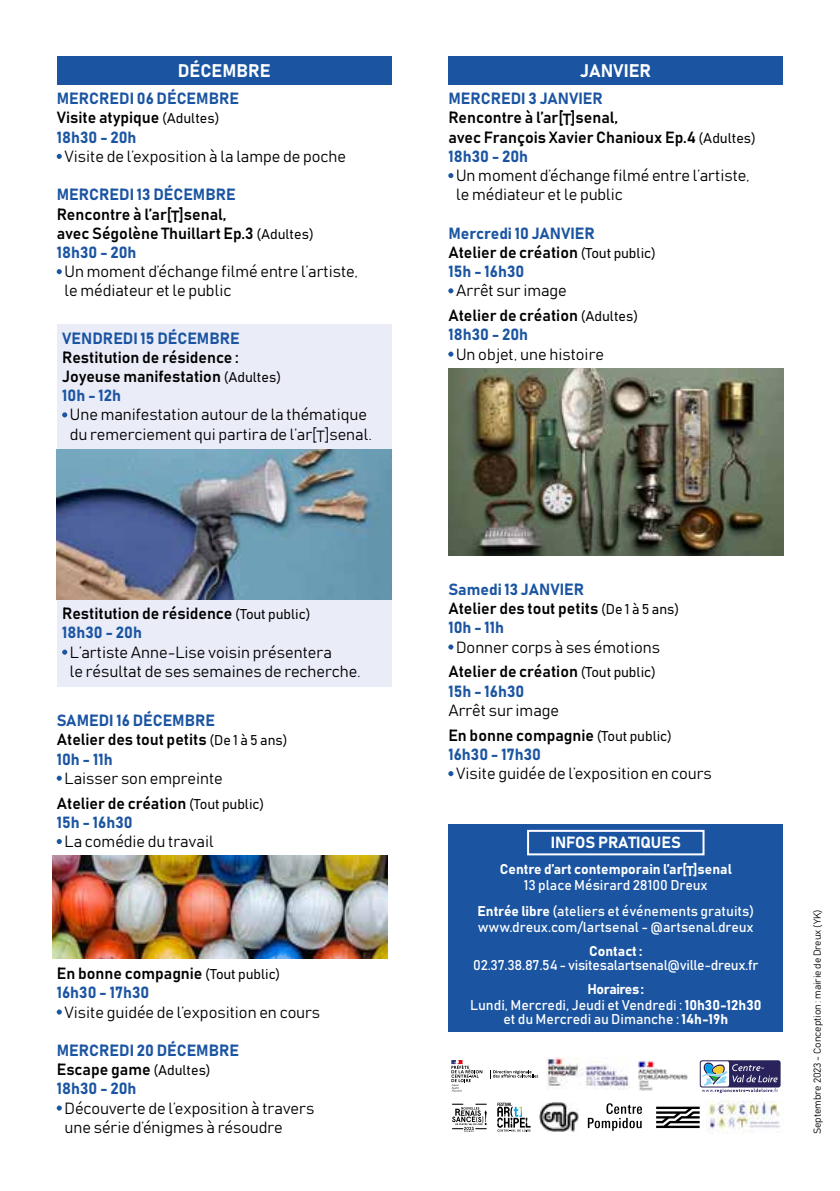
<style>
.page{position:relative;width:840px;height:1191px;background:#fff}
.page>*{position:absolute;margin:0;border:0;box-sizing:border-box;transform-origin:0 0}
.t1{font:18px "Bahnschrift";color:#fff}
.t2{font:16px/19.2px "Bahnschrift";color:#000}
.t3{font:16px/19.2px "Bahnschrift";color:#1b55a2}
.t4{font:16px "Bahnschrift";color:#fff}
.t5{font:14px/16px "Bahnschrift";color:#fff;text-align:center}
.t6{font:14px/14px "Bahnschrift";letter-spacing:-.02em;color:#fff;text-align:center}
.t7{font:10px "Bahnschrift";color:#000}
.s1{color:#000}
.s2{font-size:14px;color:#000}
.s3{font-size:14px}
.s4{color:#1b55a2}
</style>
<div class="page">
<div style="left:57px;top:324px;width:334px;height:362px;background:#eaecf8"></div>
<div style="left:57px;top:57px;width:334px;height:28px;background:#1b55a2"></div>
<svg style="left:57px;top:154px;width:5px;height:5px"></svg>
<svg style="left:57px;top:269px;width:5px;height:5px"></svg>
<svg style="left:62px;top:412px;width:5px;height:5px"></svg>
<svg style="left:62px;top:649px;width:5px;height:5px"></svg>
<svg style="left:57px;top:775px;width:5px;height:5px"></svg>
<svg style="left:57px;top:839px;width:5px;height:5px"></svg>
<svg style="left:57px;top:1009px;width:5px;height:5px"></svg>
<svg style="left:57px;top:1105px;width:5px;height:5px"></svg>
<div style="left:448px;top:57px;width:334px;height:28px;background:#1b55a2"></div>
<svg style="left:448px;top:173px;width:5px;height:5px"></svg>
<svg style="left:448px;top:288px;width:5px;height:5px"></svg>
<svg style="left:448px;top:352px;width:5px;height:5px"></svg>
<svg style="left:448px;top:644px;width:5px;height:5px"></svg>
<svg style="left:448px;top:771px;width:5px;height:5px"></svg>
<img style="left:57px;top:449px;width:334px;height:151px">
<img style="left:52px;top:855px;width:335px;height:104px">
<img style="left:448px;top:369px;width:334px;height:186px">
<div style="left:448px;top:824px;width:334px;height:207px;background:#1b55a2"></div>
<div style="left:526px;top:830px;width:178px;height:25px;border:2px solid #fff"></div>
<img style="left:706px;top:1100px;width:74px;height:32px">
<svg style="left:452px;top:1103px;width:34px;height:28px"></svg>
<svg style="left:587px;top:1103px;width:112px;height:27px"></svg>
<svg style="left:497px;top:1126px;width:34px;height:6px"></svg>
<svg style="left:497px;top:1102px;width:33px;height:29px"></svg>
<svg style="left:550px;top:1114px;width:29px;height:18px"></svg>
<img style="left:539px;top:1102px;width:39px;height:29px">
<svg style="left:490px;top:1070px;width:48px;height:8px"></svg>
<svg style="left:451px;top:1060px;width:31px;height:31px"></svg>
<svg style="left:698px;top:1059px;width:83px;height:35px"></svg>
<div style="left:699px;top:1060px;width:81px;height:27px;background:#29235c;border-radius:3px"></div>
<svg style="left:700px;top:1061px;width:28px;height:25px"></svg>
<svg style="left:701px;top:1062px;width:76px;height:31px"></svg>
<img style="left:546px;top:1057px;width:83px;height:32px">
<img style="left:638px;top:1061px;width:50px;height:30px">
<p class="t1" style="left:178px;top:59px;width:94px">DÉCEMBRE</p>
<p class="t3" style="left:57px;top:89px;width:184px">MERCREDI 06 DÉCEMBRE<br><span class="s1">Visite atypique</span> <span class="s2">(Adultes)<br></span>18h30 - 20h</p>
<p class="t2" style="left:64px;top:146px;width:283px">Visite de l’exposition à la lampe de poche</p>
<p class="t3" style="left:57px;top:185px;width:180px">MERCREDI 13 DÉCEMBRE</p>
<p class="t2" style="left:57px;top:204px;width:258px">Rencontre à l’ar[T]senal,<br>avec Ségolène Thuillart Ep.3 <span class="s3">(Adultes)<br></span><span class="s4">18h30 - 20h</span></p>
<p class="t2" style="left:64px;top:262px;width:295px">Un moment d’échange filmé entre l’artiste, le médiateur et le public</p>
<p class="t3" style="left:62px;top:328px;width:179px">VENDREDI 15 DÉCEMBRE</p>
<p class="t2" style="left:62px;top:347px;width:220px">Restitution de résidence :<br>Joyeuse manifestation <span class="s3">(Adultes)<br></span><span class="s4">10h - 12h</span></p>
<p class="t2" style="left:70px;top:405px;width:303px">Une manifestation autour de la thématique du remerciement qui partira de l’ar[T]senal.</p>
<p class="t2" style="left:62px;top:604px;width:249px">Restitution de résidence <span class="s3">(Tout public)<br></span><span class="s4">18h30 - 20h</span></p>
<p class="t2" style="left:70px;top:642px;width:292px">L’artiste Anne-Lise voisin présentera<br>le résultat de ses semaines de recherche.</p>
<p class="t3" style="left:57px;top:710px;width:232px">SAMEDI 16 DÉCEMBRE<br><span class="s1">Atelier des tout petits</span> <span class="s2">(De 1 à 5 ans)<br></span>10h - 11h</p>
<p class="t2" style="left:57px;top:765px;width:209px;line-height:24.8px;text-indent:8px">Laisser son empreinte<br>Atelier de création <span class="s3">(Tout public)</span></p>
<p class="t3" style="left:57px;top:812px;width:77px">15h - 16h30</p>
<p class="t2" style="left:64px;top:831px;width:151px">La comédie du travail</p>
<p class="t2" style="left:57px;top:963px;width:225px">En bonne compagnie <span class="s3">(Tout public)<br></span><span class="s4">16h30 - 17h30</span></p>
<p class="t2" style="left:64px;top:1002px;width:257px">Visite guidée de l’exposition en cours</p>
<p class="t3" style="left:57px;top:1040px;width:184px">MERCREDI 20 DÉCEMBRE<br><span class="s1">Escape game</span> <span class="s2">(Adultes)<br></span>18h30 - 20h</p>
<p class="t2" style="left:64px;top:1098px;width:251px">Découverte de l’exposition à travers une série d’énigmes à résoudre</p>
<p class="t1" style="left:580px;top:59px;width:73px">JANVIER</p>
<p class="t3" style="left:448px;top:89px;width:156px">MERCREDI 3 JANVIER</p>
<p class="t2" style="left:448px;top:108px;width:309px">Rencontre à l’ar[T]senal,<br>avec François Xavier Chanioux Ep.4 <span class="s3">(Adultes)<br></span><span class="s4">18h30 - 20h</span></p>
<p class="t2" style="left:456px;top:166px;width:295px">Un moment d’échange filmé entre l’artiste, le médiateur et le public</p>
<p class="t3" style="left:448px;top:223px;width:209px">Mercredi 10 JANVIER<br><span class="s1">Atelier de création</span> <span class="s2">(Tout public)<br></span>15h - 16h30</p>
<p class="t2" style="left:448px;top:278px;width:191px;line-height:24.8px;text-indent:8px">Arrêt sur image<br>Atelier de création <span class="s3">(Adultes)</span></p>
<p class="t3" style="left:448px;top:325px;width:81px">18h30 - 20h</p>
<p class="t2" style="left:456px;top:344px;width:149px">Un objet, une histoire</p>
<p class="t3" style="left:448px;top:579px;width:232px">Samedi 13 JANVIER<br><span class="s1">Atelier des tout petits</span> <span class="s2">(De 1 à 5 ans)<br></span>10h - 11h</p>
<p class="t2" style="left:448px;top:634px;width:213px;line-height:24.8px;text-align:center">Donner corps à ses émotions<br>Atelier de création <span class="s3">(Tout public)</span></p>
<p class="t3" style="left:448px;top:681px;width:77px">15h - 16h30</p>
<p class="t2" style="left:448px;top:697px;width:225px;line-height:24.8px">Arrêt sur image<br>En bonne compagnie <span class="s3">(Tout public)</span></p>
<p class="t3" style="left:448px;top:744px;width:94px">16h30 - 17h30</p>
<p class="t2" style="left:456px;top:763px;width:257px">Visite guidée de l’exposition en cours</p>
<p class="t4" style="left:550px;top:832px;width:132px">INFOS PRATIQUES</p>
<p class="t5" style="left:499px;top:861px;width:233px">Centre d’art contemporain l’ar[T]senal<br>13 place Mésirard 28100 Dreux</p>
<p class="t5" style="left:477px;top:903px;width:278px;text-align:left">Entrée libre (ateliers et événements gratuits) www.dreux.com/lartsenal - @artsenal.dreux</p>
<p class="t6" style="left:473px;top:944px;width:286px">Contact :<br>02.37.38.87.54 - visitesalartsenal@ville-dreux.fr</p>
<p class="t5" style="left:470px;top:981px;width:293px">Horaires :<br>Lundi, Mercredi, Jeudi et Vendredi : 10h30-12h30</p>
<p class="t5" style="left:503px;top:1011px;width:226px">et du Mercredi au Dimanche : 14h-19h</p>
<p class="t7" style="left:810px;top:1134px;width:226px;rotate:-90deg">Septembre 2023 - Conception: mairie de Dreux (YK)</p>
</div>
